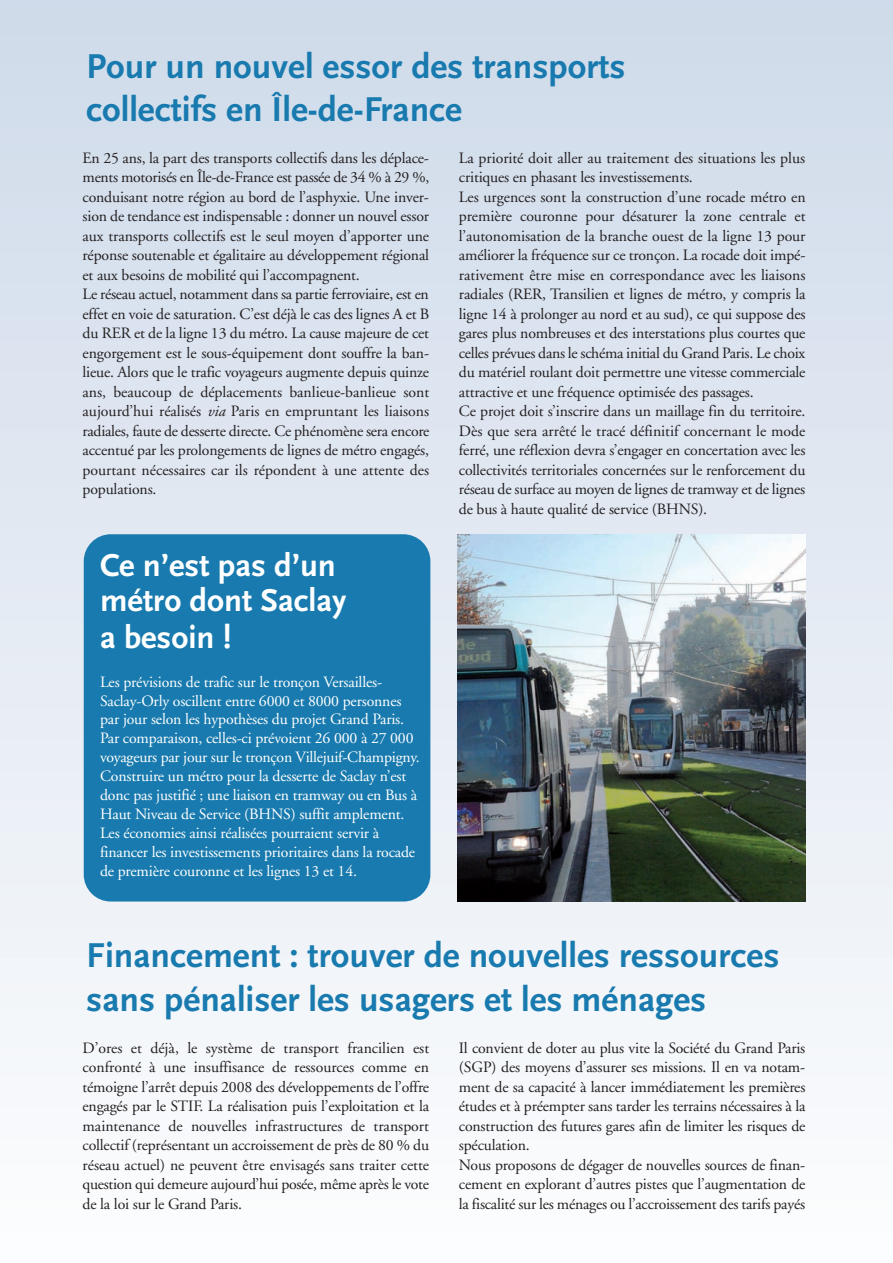
<style>
.page{position:relative;width:893px;height:1263px;background:#fff}
.page>*{position:absolute;margin:0;border:0;box-sizing:border-box;transform-origin:0 0}
.t1{font:700 36px/43.2px "Scala Sans";color:#187aae}
.t2{font:700 33px/34.5px "Scala Sans";color:#fff}
.t3{font:15.75px/19.5px "Adobe Garamond";letter-spacing:-.01em;color:#231f20}
.t4{font:15.75px/18.9px "Adobe Garamond";letter-spacing:-.01em;color:#fff}
.s1{font-style:italic}
</style>
<div class="page">
<div style="left:0;top:0;width:893px;height:1263px;background:linear-gradient(to bottom,#cfdaea,#fcfdfe)"></div>
<div style="left:84px;top:534px;width:346px;height:367px;background:#187aae;border-radius:27px"></div>
<img style="left:458px;top:534px;width:348px;height:367px">
<h1 class="t1" style="left:86px;top:44px;width:541px">Pour un nouvel essor des transports collectifs en Île-de-France</h1>
<p class="t3" style="left:83px;top:149px;width:348px">En 25 ans, la part des transports collectifs dans les déplace&shy;ments motorisés en Île-de-France est passée de 34 % à 29 %, conduisant notre région au bord de l’asphyxie. Une inver&shy;sion de tendance est indispensable : donner un nouvel essor aux transports collectifs est le seul moyen d’apporter une réponse soutenable et égalitaire au développement régional et aux besoins de mobilité qui l’accompagnent.<br>Le réseau actuel, notamment dans sa partie ferroviaire, est en effet en voie de saturation. C’est déjà le cas des lignes A et B du RER et de la ligne 13 du métro. La cause majeure de cet engorgement est le sous-équipement dont souffre la ban&shy;lieue. Alors que le trafic voyageurs augmente depuis quinze ans, beaucoup de déplacements banlieue-banlieue sont aujourd’hui réalisés <span class="s1">via</span> Paris en empruntant les liaisons radiales, faute de desserte directe. Ce phénomène sera encore accentué par les prolongements de lignes de métro engagés, pourtant nécessaires car ils répondent à une attente des populations.</p>
<p class="t3" style="left:459px;top:149px;width:348px">La priorité doit aller au traitement des situations les plus critiques en phasant les investissements.<br>Les urgences sont la construction d’une rocade métro en première couronne pour désaturer la zone centrale et l’autonomisation de la branche ouest de la ligne 13 pour améliorer la fréquence sur ce tronçon. La rocade doit impé&shy;rativement être mise en correspondance avec les liaisons radiales (RER, Transilien et lignes de métro, y compris la ligne 14 à prolonger au nord et au sud), ce qui suppose des gares plus nombreuses et des interstations plus courtes que celles prévues dans le schéma initial du Grand Paris. Le choix du matériel roulant doit permettre une vitesse commerciale attractive et une fréquence optimisée des passages.<br>Ce projet doit s’inscrire dans un maillage fin du territoire.<br>Dès que sera arrêté le tracé définitif concernant le mode ferré, une réflexion devra s’engager en concertation avec les collectivités territoriales concernées sur le renforcement du réseau de surface au moyen de lignes de tramway et de lignes de bus à haute qualité de service (BHNS).</p>
<h2 class="t2" style="left:100px;top:548px;width:248px">Ce n’est pas d’un métro dont Saclay</h2>
<h2 class="t2" style="left:100px;top:620px;width:133px">a besoin !</h2>
<p class="t4" style="left:100px;top:673px;width:321px">Les prévisions de trafic sur le tronçon Versailles-Saclay-Orly oscillent entre 6000 et 8000 personnes par jour selon les hypothèses du projet Grand Paris.<br>Par comparaison, celles-ci prévoient 26 000 à 27 000 voyageurs par jour sur le tronçon Villejuif-Champigny.<br>Construire un métro pour la desserte de Saclay n’est donc pas justifié ; une liaison en tramway ou en Bus à Haut Niveau de Service (BHNS) suffit amplement.<br>Les économies ainsi réalisées pourraient servir à financer les investissements prioritaires dans la rocade de première couronne et les lignes 13 et 14.</p>
<h1 class="t1" style="left:86px;top:933px;width:695px">Financement : trouver de nouvelles ressources sans pénaliser les usagers et les ménages</h1>
<p class="t3" style="left:83px;top:1039px;width:348px;text-align:justify">D’ores et déjà, le système de transport francilien est confronté à une insuffisance de ressources comme en témoigne l’arrêt depuis 2008 des développements de l’offre engagés par le STIF. La réalisation puis l’exploitation et la maintenance de nouvelles infrastructures de transport collectif (représentant un accroissement de près de 80 % du réseau actuel) ne peuvent être envisagés sans traiter cette question qui demeure aujourd’hui posée, même après le vote de la loi sur le Grand Paris.</p>
<p class="t3" style="left:459px;top:1039px;width:348px">Il convient de doter au plus vite la Société du Grand Paris (SGP) des moyens d’assurer ses missions. Il en va notam&shy;ment de sa capacité à lancer immédiatement les premières études et à préempter sans tarder les terrains nécessaires à la construction des futures gares afin de limiter les risques de spéculation.<br>Nous proposons de dégager de nouvelles sources de finan&shy;cement en explorant d’autres pistes que l’augmentation de la fiscalité sur les ménages ou l’accroissement des tarifs payés</p>
</div>
